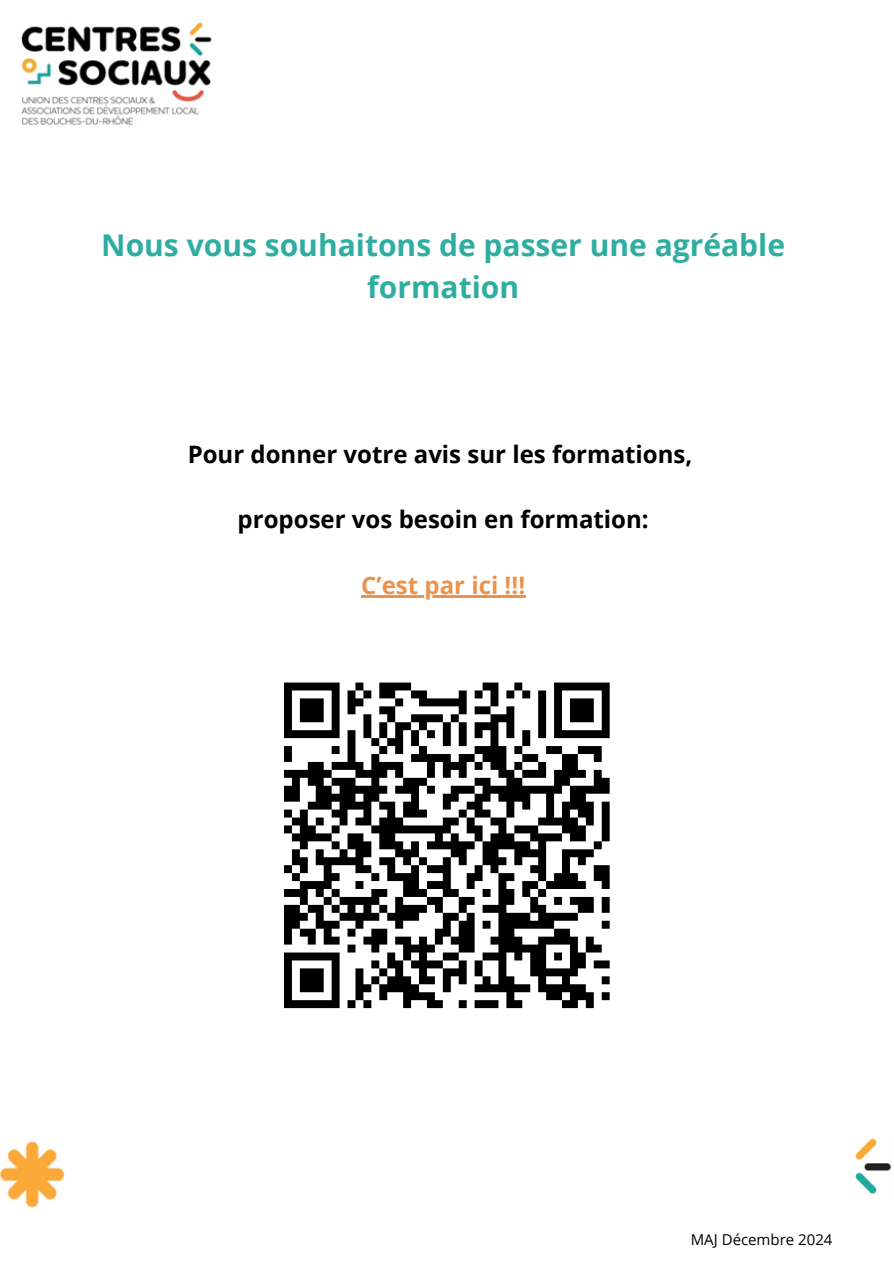
<style>
.page{position:relative;width:894px;height:1264px;background:#fff}
.page>*{position:absolute;margin:0;border:0;box-sizing:border-box;transform-origin:0 0}
.t1{font:700 30px/41.7px "Open Sans";color:#2fada1;text-align:center}
.t2{font:700 24px "Open Sans";color:#000}
.t3{font:700 24px "Open Sans";color:#ed924b}
.t4{font:15px "Open Sans";color:#000}
</style>
<div class="page">
<img style="left:21px;top:22px;width:191px;height:103px">
<img style="left:0;top:1141px;width:65px;height:67px">
<img style="left:855px;top:1138px;width:37px;height:56px">
<hr style="left:361px;top:596px;width:164px;height:2px;background:#ed924b">
<svg style="left:284px;top:682px;width:326px;height:327px"></svg>
<p class="t1" style="left:101px;top:223px;width:685px">Nous vous souhaitons de passer une agréable formation</p>
<h1 class="t2" style="left:188px;top:437px;width:506px">Pour donner votre avis sur les formations,</h1>
<h2 class="t2" style="left:237px;top:502px;width:412px">proposer vos besoin en formation:</h2>
<h2 class="t3" style="left:361px;top:568px;width:165px">C’est par ici !!!</h2>
<h2 class="t4" style="left:690px;top:1229px;width:143px">MAJ Décembre 2024</h2>
</div>
